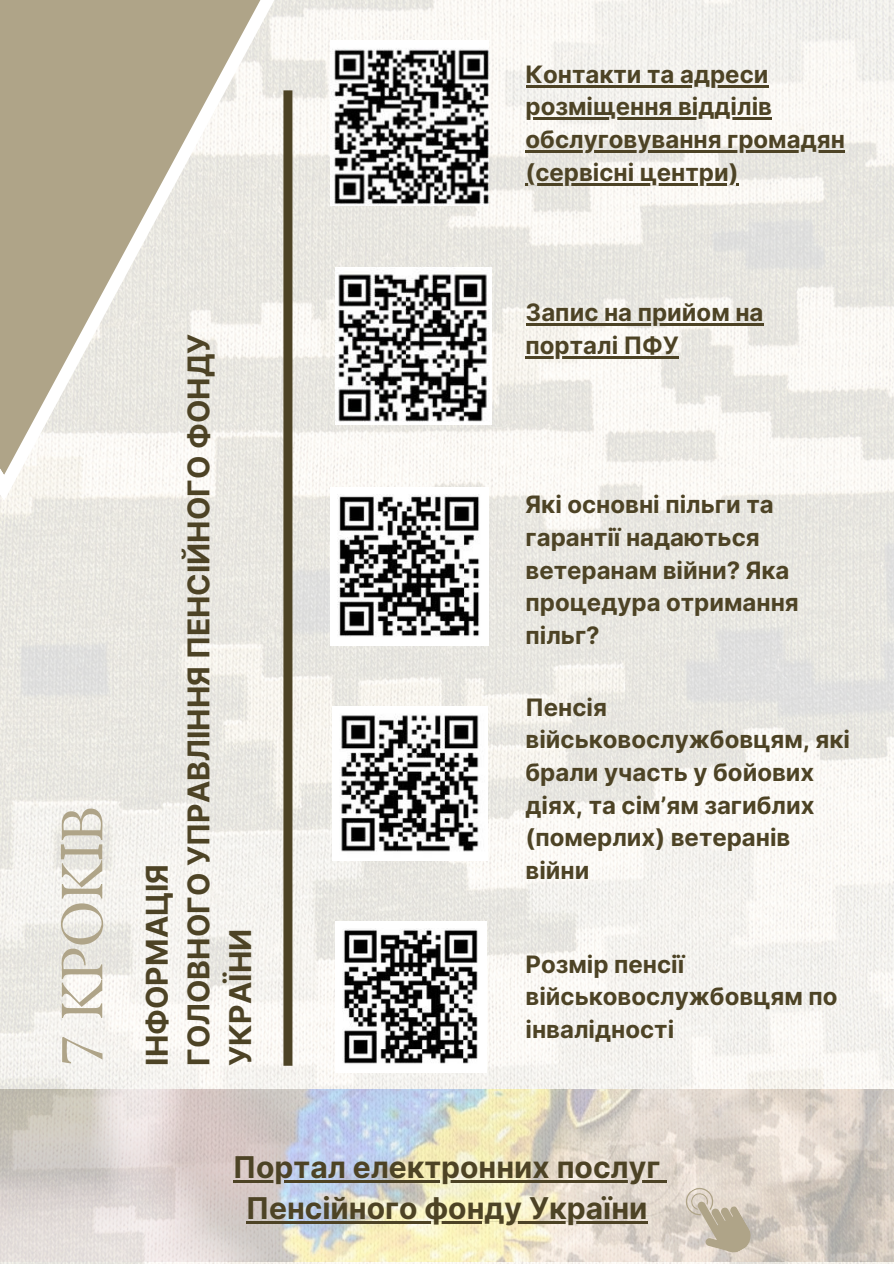
<style>
.page{position:relative;width:894px;height:1264px;background:#fff}
.page>*{position:absolute;margin:0;border:0;box-sizing:border-box;transform-origin:0 0}
.t1{font:57.9px "TY Serif D";color:#afa488}
.t2{font:700 30px/41.7px "Inter";color:#4d4325;text-align:center}
.t3{font:700 24px/32.7px "Inter";color:#4d4325}
.s1{font-family:"Noto Sans"}
</style>
<div class="page">
<img style="left:0;top:0;width:893px;height:1263px">
<svg style="left:0;top:475px;width:340px;height:26px;fill:#f8f5ef"></svg>
<svg style="left:0;top:0;width:340px;height:475px"></svg>
<img style="left:330px;top:41px;width:158px;height:164px">
<img style="left:336px;top:267px;width:155px;height:157px">
<img style="left:330px;top:487px;width:158px;height:158px">
<img style="left:332px;top:706px;width:155px;height:154px">
<img style="left:336px;top:921px;width:150px;height:151px">
<hr style="left:525px;top:85px;width:243px;height:2px;background:#4d4325">
<hr style="left:525px;top:118px;width:246px;height:2px;background:#4d4325">
<hr style="left:525px;top:150px;width:319px;height:2px;background:#4d4325">
<hr style="left:525px;top:183px;width:213px;height:2px;background:#4d4325">
<hr style="left:525px;top:324px;width:238px;height:2px;background:#4d4325">
<hr style="left:525px;top:356px;width:153px;height:2px;background:#4d4325">
<img style="left:0;top:1089px;width:893px;height:172px">
<hr style="left:233px;top:1179px;width:427px;height:3px;background:#4d4325">
<svg style="left:660px;top:1179px;width:7px;height:3px"></svg>
<hr style="left:246px;top:1221px;width:401px;height:2px;background:#4d4325">
<div style="left:283px;top:90px;width:9px;height:975px;background:#4d4325"></div>
<svg style="left:683px;top:1185px;width:69px;height:67px;background:#cdc3b2"></svg>
<p class="t3" style="left:525px;top:58px;width:321px">Контакти та адреси розміщення відділів обслуговування громадян (сервісні центри)</p>
<h1 class="t1" style="left:42px;top:1065px;width:261px;rotate:-90deg">7 КРОК<span class="s1">І</span>В</h1>
<p class="t2" style="left:137px;top:1065px;width:733px;text-align:left;rotate:-90deg">ІНФОРМАЦІЯ<br>ГОЛОВНОГО УПРАВЛІННЯ ПЕНСІЙНОГО ФОНДУ<br>УКРАЇНИ</p>
<p class="t3" style="left:525px;top:297px;width:239px">Запис на прийом на порталі ПФУ</p>
<p class="t3" style="left:525px;top:489px;width:275px">Які основні пільги та гарантії надаються ветеранам війни? Яка процедура отримання пільг?</p>
<p class="t3" style="left:525px;top:691px;width:326px">Пенсія військовослужбовцям, які брали участь у бойових діях, та сім’ям загиблих (померлих) ветеранів війни</p>
<p class="t3" style="left:525px;top:948px;width:313px">Розмір пенсії військовослужбовцям по інвалідності</p>
<p class="t2" style="left:233px;top:1146px;width:428px">Портал електронних послуг<br>Пенсійного фонду України</p>
</div>
